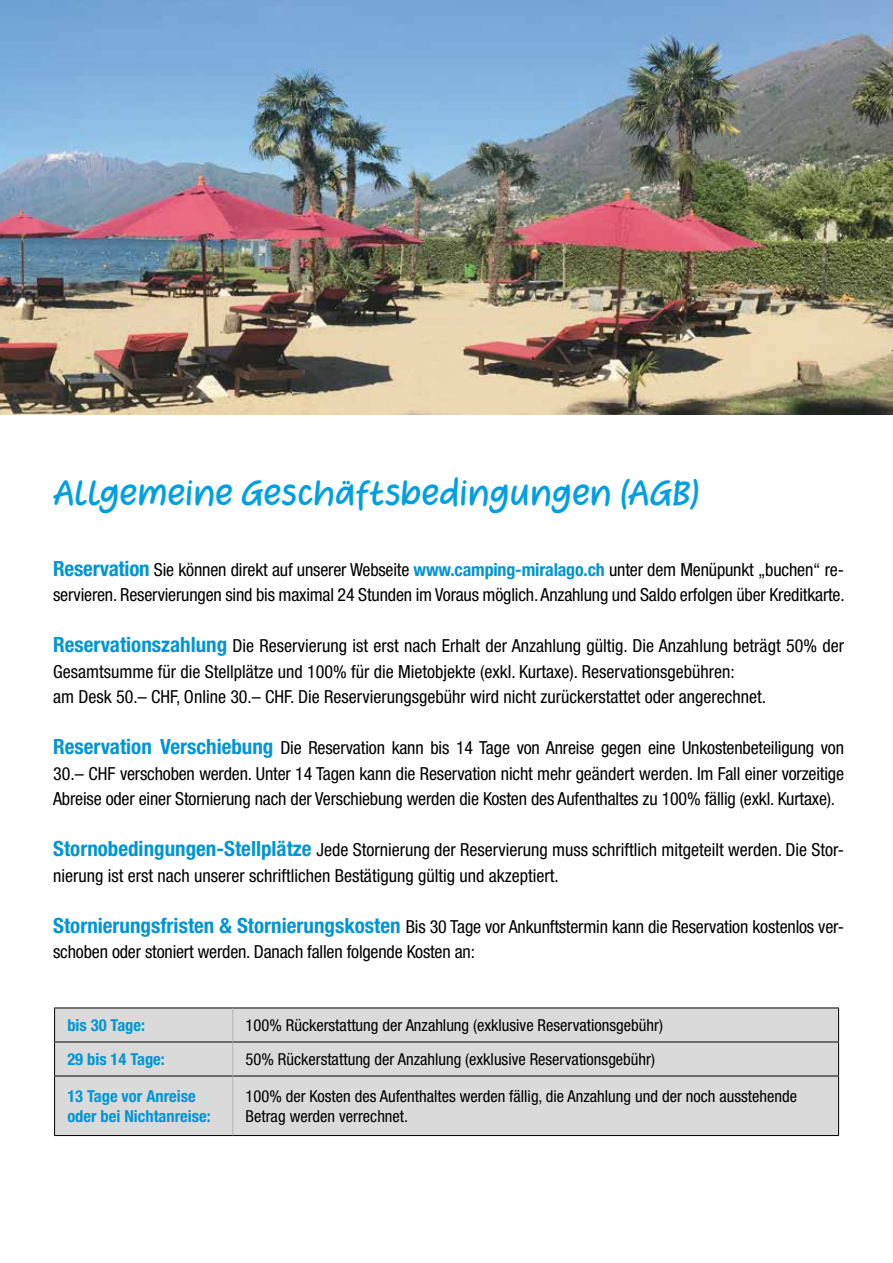
<style>
.page{position:relative;width:893px;height:1263px;background:#fff}
.page>*{position:absolute;margin:0;border:0;box-sizing:border-box;transform-origin:0 0}
.t1{font:33px "Heart Warming";letter-spacing:.01em;color:#009fe3}
.t2{font:condensed 18px/25.5px "Helvetica Neue LT Std";color:#000}
.t3{font:condensed 16.5px/19.8px "Helvetica Neue LT Std";color:#000}
.t4{font:700 condensed 16.5px/19.8px "Helvetica Neue LT Std";color:#0095d5}
.s1{font-weight:700;font-size:21px;color:#0095d5}
.s2{font-weight:700;color:#0095d5}
</style>
<div class="page">
<img style="left:0;top:0;width:893px;height:415px">
<div style="left:55px;top:1008px;width:783px;height:127px;background:#dadada"></div>
<hr style="left:54px;top:1007px;width:179px;height:1px;background:#000">
<hr style="left:54px;top:1008px;width:1px;height:33px;background:#000">
<hr style="left:233px;top:1007px;width:606px;height:1px;background:#000">
<hr style="left:54px;top:1041px;width:179px;height:1px;background:#000">
<hr style="left:54px;top:1042px;width:1px;height:33px;background:#000">
<hr style="left:233px;top:1041px;width:606px;height:1px;background:#000">
<hr style="left:54px;top:1075px;width:179px;height:1px;background:#000">
<hr style="left:54px;top:1076px;width:1px;height:59px;background:#000">
<hr style="left:233px;top:1075px;width:606px;height:1px;background:#000">
<hr style="left:54px;top:1135px;width:179px;height:1px;background:#000">
<hr style="left:233px;top:1135px;width:606px;height:1px;background:#000">
<hr style="left:232px;top:1008px;width:1px;height:33px;background:#b3b2b2">
<hr style="left:232px;top:1042px;width:1px;height:33px;background:#b3b2b2">
<hr style="left:232px;top:1076px;width:1px;height:59px;background:#b3b2b2">
<hr style="left:838px;top:1008px;width:1px;height:33px;background:#000">
<hr style="left:838px;top:1042px;width:1px;height:33px;background:#000">
<hr style="left:838px;top:1076px;width:1px;height:59px;background:#000">
<h1 class="t1" style="left:53px;top:471px;width:647px">Allgemeine Geschäftsbedingungen (AGB)</h1>
<p class="t2" style="left:53px;top:557px;width:793px"><span class="s1">Reservation</span> Sie können direkt auf unserer Webseite <span class="s2">www.camping-miralago.ch</span> unter dem Menüpunkt „buchen“ re&shy;servieren. Reservierungen sind bis maximal 24 Stunden im Voraus möglich. Anzahlung und Saldo erfolgen über Kreditkarte.</p>
<p class="t2" style="left:53px;top:633px;width:792px"><span class="s1">Reservationszahlung</span> Die Reservierung ist erst nach Erhalt der Anzahlung gültig. Die Anzahlung beträgt 50% der<br>Gesamtsumme für die Stellplätze und 100% für die Mietobjekte (exkl. Kurtaxe). Reservationsgebühren:<br>am Desk 50.– CHF, Online 30.– CHF. Die Reservierungsgebühr wird nicht zurückerstattet oder angerechnet.</p>
<p class="t2" style="left:53px;top:735px;width:792px;text-align:justify"><span class="s1">Reservation Verschiebung</span> Die Reservation kann bis 14 Tage von Anreise gegen eine Unkostenbeteiligung von 30.– CHF verschoben werden. Unter 14 Tagen kann die Reservation nicht mehr geändert werden. Im Fall einer vorzeitige Abreise oder einer Stornierung nach der Verschiebung werden die Kosten des Aufenthaltes zu 100% fällig (exkl. Kurtaxe).</p>
<p class="t2" style="left:53px;top:837px;width:792px"><span class="s1">Stornobedingungen-Stellplätze</span> Jede Stornierung der Reservierung muss schriftlich mitgeteilt werden. Die Stor&shy;nierung ist erst nach unserer schriftlichen Bestätigung gültig und akzeptiert.</p>
<p class="t2" style="left:53px;top:914px;width:792px"><span class="s1">Stornierungsfristen &amp; Stornierungskosten</span> Bis 30 Tage vor Ankunftstermin kann die Reservation kostenlos ver&shy;schoben oder stoniert werden. Danach fallen folgende Kosten an:</p>
<p class="t4" style="left:67px;top:1015px;width:79px">bis 30 Tage:</p>
<p class="t3" style="left:246px;top:1015px;width:419px">100% Rückerstattung der Anzahlung (exklusive Reservationsgebühr)</p>
<p class="t4" style="left:67px;top:1049px;width:99px">29 bis 14 Tage:</p>
<p class="t3" style="left:246px;top:1049px;width:411px">50% Rückerstattung der Anzahlung (exklusive Reservationsgebühr)</p>
<p class="t4" style="left:67px;top:1086px;width:145px">13 Tage vor Anreise oder bei Nichtanreise:</p>
<p class="t3" style="left:246px;top:1086px;width:553px">100% der Kosten des Aufenthaltes werden fällig, die Anzahlung und der noch ausstehende<br>Betrag werden verrechnet.</p>
</div>
